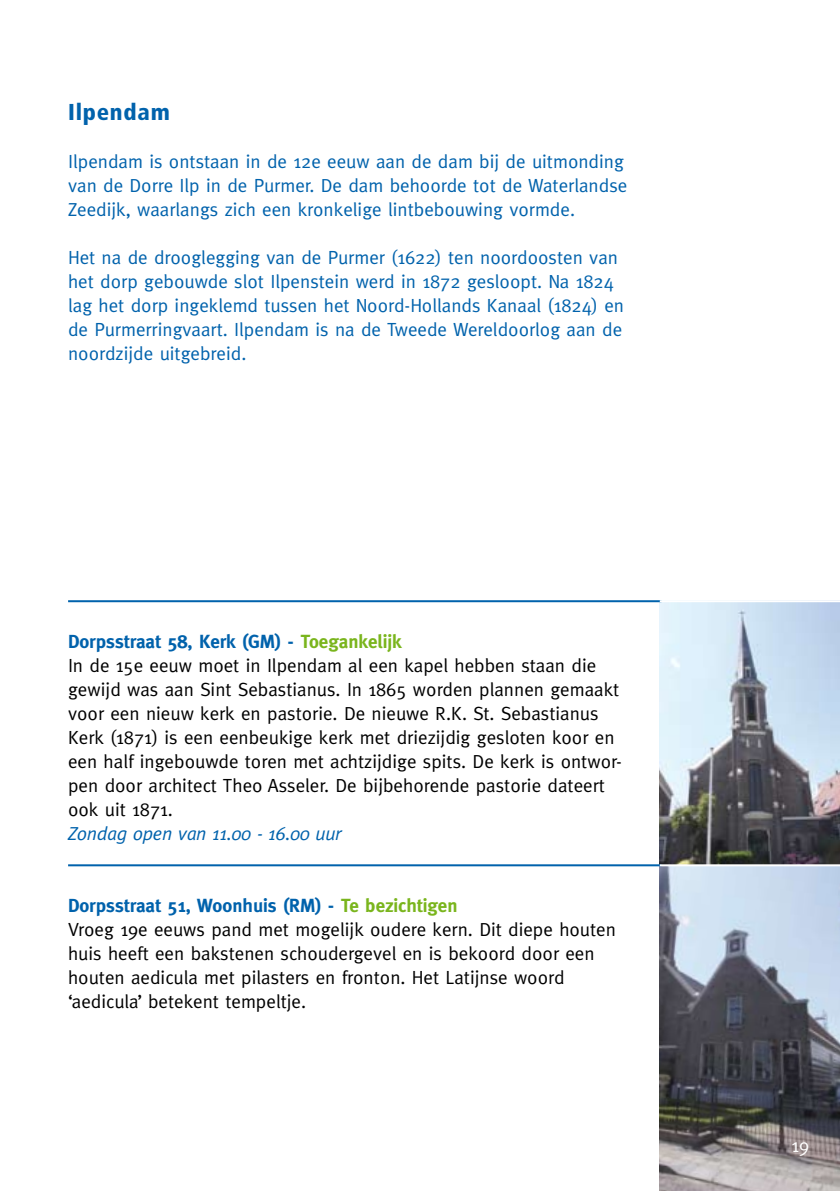
<style>
.page{position:relative;width:840px;height:1191px;background:#fff}
.page>*{position:absolute;margin:0;border:0;box-sizing:border-box;transform-origin:0 0}
.t1{font:900 condensed 23px "Frutiger";letter-spacing:.035em;color:#0062ac}
.t2{font:19px/24px "Meta";color:#000}
.t3{font:19px/24px "Meta";color:#0062ac}
.t4{font:italic 19px "Meta";letter-spacing:-.02em;color:#0062ac}
.t5{font:19px "Meta";color:#fff}
.s1{font-weight:700;color:#0062ac}
.s2{font-weight:700;color:#7ab51d}
</style>
<div class="page">
<img style="left:659px;top:866px;width:180px;height:325px">
<svg style="left:659px;top:602px;width:180px;height:262px;background:#9ba5af"></svg>
<hr style="left:68px;top:600px;width:593px;height:2px;background:#0062ac">
<hr style="left:68px;top:864px;width:593px;height:2px;background:#0062ac">
<hr style="left:659px;top:600px;width:180px;height:2px;background:#fff">
<hr style="left:659px;top:864px;width:180px;height:2px;background:#fff">
<p class="t1" style="left:68px;top:98px;width:103px">Ilpendam</p>
<p class="t3" style="left:68px;top:149px;width:560px">Ilpendam is ontstaan in de 12e eeuw aan de dam bij de uitmonding van de Dorre Ilp in de Purmer. De dam behoorde tot de Waterlandse<br>Zeedijk, waarlangs zich een kronkelige lintbebouwing vormde.</p>
<p class="t3" style="left:68px;top:245px;width:557px">Het na de drooglegging van de Purmer (1622) ten noordoosten van het dorp gebouwde slot Ilpenstein werd in 1872 gesloopt. Na 1824 lag het dorp ingeklemd tussen het Noord-Hollands Kanaal (1824) en de Purmerringvaart. Ilpendam is na de Tweede Wereldoorlog aan de noordzijde uitgebreid.</p>
<p class="t2" style="left:68px;top:629px;width:555px"><span class="s1">Dorpsstraat 58, Kerk (GM) -</span> <span class="s2">Toegankelijk<br></span>In de 15e eeuw moet in Ilpendam al een kapel hebben staan die gewijd was aan Sint Sebastianus. In 1865 worden plannen gemaakt voor een nieuw kerk en pastorie. De nieuwe R.K. St. Sebastianus Kerk (1871) is een eenbeukige kerk met driezijdig gesloten koor en een half ingebouwde toren met achtzijdige spits. De kerk is ontwor&shy;pen door architect Theo Asseler. De bijbehorende pastorie dateert ook uit 1871.</p>
<p class="t4" style="left:68px;top:822px;width:275px">Zondag open van 11.00 - 16.00 uur</p>
<p class="t2" style="left:68px;top:893px;width:549px"><span class="s1">Dorpsstraat 51, Woonhuis (RM) -</span> <span class="s2">Te bezichtigen<br></span>Vroeg 19e eeuws pand met mogelijk oudere kern. Dit diepe houten huis heeft een bakstenen schoudergevel en is bekoord door een houten aedicula met pilasters en fronton. Het Latijnse woord ‘aedicula’ betekent tempeltje.</p>
<p class="t5" style="left:790px;top:1134px;width:19px">19</p>
</div>
